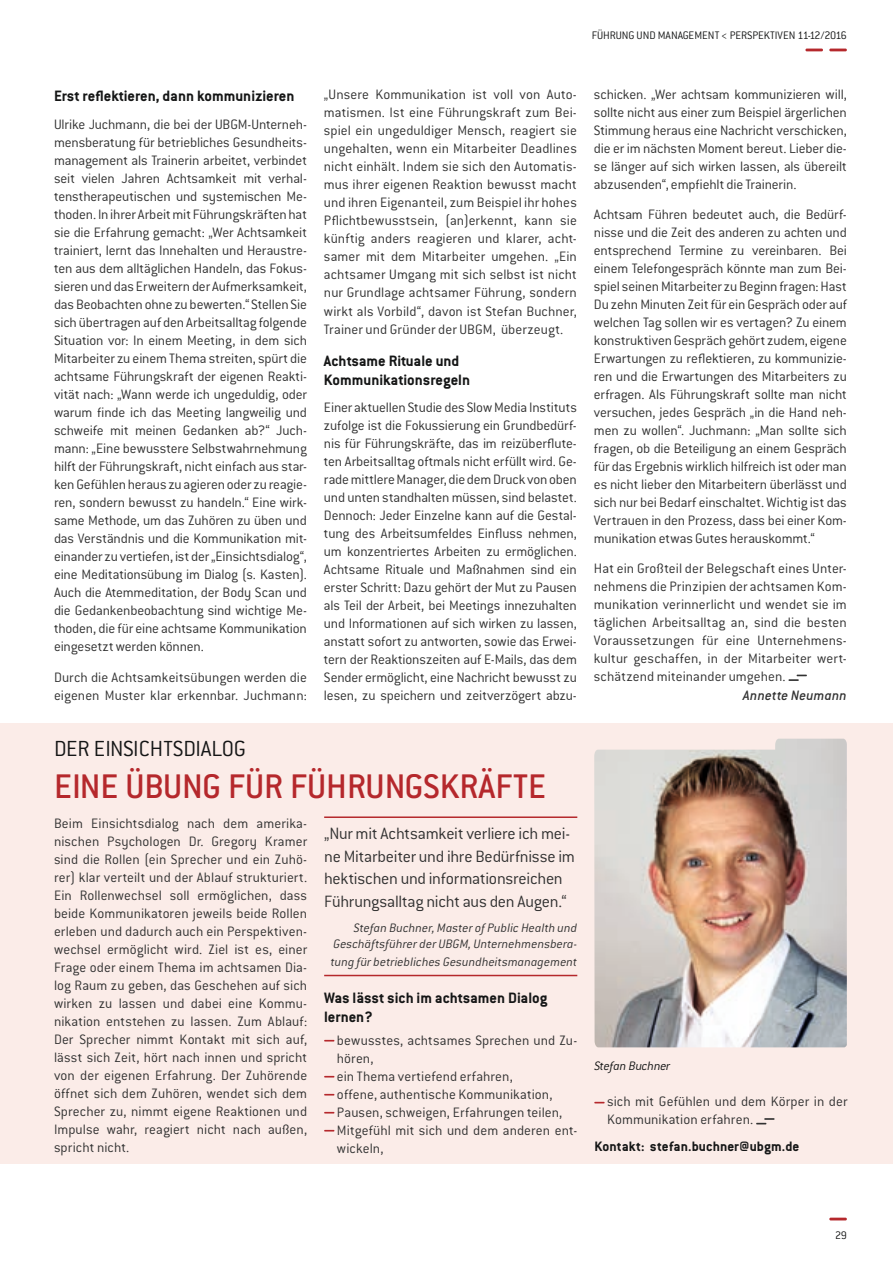
<style>
.page{position:relative;width:893px;height:1263px;background:#fff}
.page>*{position:absolute;margin:0;border:0;box-sizing:border-box;transform-origin:0 0}
.t1{font:500 37.5px "Conduit ITC";color:#b5282c}
.t2{font:300 24px "Conduit ITC";color:#151616}
.t3{font:300 18px/22.5px "Conduit ITC";letter-spacing:-.015em;color:#323232}
.t4{font:700 16.5px/19.5px "Conduit ITC";color:#151616}
.t5{font:300 15px/18px "Conduit ITC";color:#323232;text-align:justify}
.t6{font:700 15px "Conduit ITC";letter-spacing:.005em;color:#151616}
.t7{font:italic 500 15px "Conduit ITC";letter-spacing:.005em;color:#323232}
.t8{font:italic 300 13.5px/16.5px "Conduit ITC";letter-spacing:.005em;color:#323232;text-align:right}
.t9{font:italic 300 13.5px "Conduit ITC";letter-spacing:-.015em;color:#151616}
.t10{font:300 12px "Conduit ITC";color:#151616}
</style>
<div class="page">
<div style="left:0;top:723px;width:893px;height:441px;background:#fbece8"></div>
<svg style="left:829px;top:1217px;width:18px;height:3px"></svg>
<svg style="left:805px;top:49px;width:18px;height:2px"></svg>
<svg style="left:829px;top:49px;width:18px;height:2px"></svg>
<hr style="left:324px;top:816px;width:253px;height:2px;background:#b5282c">
<hr style="left:324px;top:975px;width:253px;height:1px;background:#b5282c">
<svg style="left:756px;top:1118px;width:18px;height:6px"></svg>
<img style="left:594px;top:739px;width:253px;height:308px">
<svg style="left:788px;top:675px;width:19px;height:6px"></svg>
<p class="t10" style="left:592px;top:29px;width:257px">FÜHRUNG UND MANAGEMENT &lt; PERSPEKTIVEN 11-12/2016</p>
<p class="t4" style="left:54px;top:85px;width:242px">Erst reflektieren, dann kommunizieren</p>
<p class="t5" style="left:54px;top:116px;width:254px">Ulrike Juchmann, die bei der UBGM-Unterneh&shy;mensberatung für betriebliches Gesundheits&shy;management als Trainerin arbeitet, verbindet seit vielen Jahren Achtsamkeit mit verhal&shy;tenstherapeutischen und systemischen Me&shy;thoden. In ihrer Arbeit mit Führungskräften hat sie die Erfahrung gemacht: „Wer Achtsamkeit trainiert, lernt das Innehalten und Heraustre&shy;ten aus dem alltäglichen Handeln, das Fokus&shy;sieren und das Erweitern der Aufmerksamkeit, das Beobachten ohne zu bewerten.“ Stellen Sie sich übertragen auf den Arbeitsalltag folgende Situation vor: In einem Meeting, in dem sich Mitarbeiter zu einem Thema streiten, spürt die achtsame Führungskraft der eigenen Reakti&shy;vität nach: „Wann werde ich ungeduldig, oder warum finde ich das Meeting langweilig und schweife mit meinen Gedanken ab?“ Juch&shy;mann: „Eine bewusstere Selbstwahrnehmung hilft der Führungskraft, nicht einfach aus star&shy;ken Gefühlen heraus zu agieren oder zu reagie&shy;ren, sondern bewusst zu handeln.“ Eine wirk&shy;same Methode, um das Zuhören zu üben und das Verständnis und die Kommunikation mit&shy;einander zu vertiefen, ist der „Einsichtsdialog“, eine Meditationsübung im Dialog (s. Kasten).<br>Auch die Atemmeditation, der Body Scan und die Gedankenbeobachtung sind wichtige Me&shy;thoden, die für eine achtsame Kommunikation eingesetzt werden können.</p>
<p class="t5" style="left:54px;top:668px;width:254px">Durch die Achtsamkeitsübungen werden die eigenen Muster klar erkennbar. Juchmann:</p>
<p class="t5" style="left:324px;top:86px;width:254px">„Unsere Kommunikation ist voll von Auto&shy;matismen. Ist eine Führungskraft zum Bei&shy;spiel ein ungeduldiger Mensch, reagiert sie ungehalten, wenn ein Mitarbeiter Deadlines nicht einhält. Indem sie sich den Automatis&shy;mus ihrer eigenen Reaktion bewusst macht und ihren Eigenanteil, zum Beispiel ihr hohes Pflichtbewusstsein, (an)erkennt, kann sie künftig anders reagieren und klarer, acht&shy;samer mit dem Mitarbeiter umgehen. „Ein achtsamer Umgang mit sich selbst ist nicht nur Grundlage achtsamer Führung, sondern wirkt als Vorbild“, davon ist Stefan Buchner, Trainer und Gründer der UBGM, überzeugt.</p>
<p class="t4" style="left:324px;top:351px;width:148px">Achtsame Rituale und<br>Kommunikationsregeln</p>
<p class="t5" style="left:324px;top:398px;width:254px">Einer aktuellen Studie des Slow Media Instituts zufolge ist die Fokussierung ein Grundbedürf&shy;nis für Führungskräfte, das im reizüberflute&shy;ten Arbeitsalltag oftmals nicht erfüllt wird. Ge&shy;rade mittlere Manager, die dem Druck von oben und unten standhalten müssen, sind belastet.<br>Dennoch: Jeder Einzelne kann auf die Gestal&shy;tung des Arbeitsumfeldes Einfluss nehmen, um konzentriertes Arbeiten zu ermöglichen.<br>Achtsame Rituale und Maßnahmen sind ein erster Schritt: Dazu gehört der Mut zu Pausen als Teil der Arbeit, bei Meetings innezuhalten und Informationen auf sich wirken zu lassen, anstatt sofort zu antworten, sowie das Erwei&shy;tern der Reaktionszeiten auf E-Mails, das dem Sender ermöglicht, eine Nachricht bewusst zu lesen, zu speichern und zeitverzögert abzu-</p>
<h2 class="t2" style="left:54px;top:736px;width:194px">DER EINSICHTSDIALOG</h2>
<h1 class="t1" style="left:54px;top:765px;width:494px">EINE ÜBUNG FÜR FÜHRUNGSKRÄFTE</h1>
<p class="t5" style="left:54px;top:814px;width:255px">Beim Einsichtsdialog nach dem amerika&shy;nischen Psychologen Dr. Gregory Kramer sind die Rollen (ein Sprecher und ein Zuhö&shy;rer) klar verteilt und der Ablauf strukturiert.<br>Ein Rollenwechsel soll ermöglichen, dass beide Kommunikatoren jeweils beide Rollen erleben und dadurch auch ein Perspektiven&shy;wechsel ermöglicht wird. Ziel ist es, einer Frage oder einem Thema im achtsamen Dia&shy;log Raum zu geben, das Geschehen auf sich wirken zu lassen und dabei eine Kommu&shy;nikation entstehen zu lassen. Zum Ablauf:<br>Der Sprecher nimmt Kontakt mit sich auf, lässt sich Zeit, hört nach innen und spricht von der eigenen Erfahrung. Der Zuhörende öffnet sich dem Zuhören, wendet sich dem Sprecher zu, nimmt eigene Reaktionen und Impulse wahr, reagiert nicht nach außen, spricht nicht.</p>
<p class="t3" style="left:324px;top:822px;width:252px">„Nur mit Achtsamkeit verliere ich mei&shy;ne Mitarbeiter und ihre Bedürfnisse im hektischen und informationsreichen Führungsalltag nicht aus den Augen.“</p>
<p class="t8" style="left:333px;top:919px;width:245px">Stefan Buchner, Master of Public Health und<br>Geschäftsführer der UBGM, Unternehmensbera-</p>
<p class="t8" style="left:331px;top:954px;width:248px">tung für betriebliches Gesundheitsmanagement</p>
<p class="t4" style="left:324px;top:987px;width:225px">Was lässt sich im achtsamen Dialog lernen?</p>
<p class="t5" style="left:337px;top:1031px;width:242px;text-align:left">bewusstes, achtsames Sprechen und Zu&shy;hören,<br>ein Thema vertiefend erfahren,<br>offene, authentische Kommunikation,<br>Pausen, schweigen, Erfahrungen teilen,<br>Mitgefühl mit sich und dem anderen ent&shy;wickeln,</p>
<p class="t5" style="left:594px;top:86px;width:254px">schicken. „Wer achtsam kommunizieren will, sollte nicht aus einer zum Beispiel ärgerlichen Stimmung heraus eine Nachricht verschicken, die er im nächsten Moment bereut. Lieber die&shy;se länger auf sich wirken lassen, als übereilt abzusenden“, empfiehlt die Trainerin.</p>
<p class="t5" style="left:594px;top:206px;width:254px">Achtsam Führen bedeutet auch, die Bedürf&shy;nisse und die Zeit des anderen zu achten und entsprechend Termine zu vereinbaren. Bei einem Telefongespräch könnte man zum Bei&shy;spiel seinen Mitarbeiter zu Beginn fragen: Hast Du zehn Minuten Zeit für ein Gespräch oder auf welchen Tag sollen wir es vertagen? Zu einem konstruktiven Gespräch gehört zudem, eigene Erwartungen zu reflektieren, zu kommunizie&shy;ren und die Erwartungen des Mitarbeiters zu erfragen. Als Führungskraft sollte man nicht versuchen, jedes Gespräch „in die Hand neh&shy;men zu wollen“. Juchmann: „Man sollte sich fragen, ob die Beteiligung an einem Gespräch für das Ergebnis wirklich hilfreich ist oder man es nicht lieber den Mitarbeitern überlässt und sich nur bei Bedarf einschaltet. Wichtig ist das Vertrauen in den Prozess, dass bei einer Kom&shy;munikation etwas Gutes herauskommt.“</p>
<p class="t5" style="left:594px;top:559px;width:254px">Hat ein Großteil der Belegschaft eines Unter&shy;nehmens die Prinzipien der achtsamen Kom&shy;munikation verinnerlicht und wendet sie im täglichen Arbeitsalltag an, sind die besten Voraussetzungen für eine Unternehmens&shy;kultur geschaffen, in der Mitarbeiter wert&shy;schätzend miteinander umgehen.</p>
<p class="t7" style="left:743px;top:687px;width:105px">Annette Neumann</p>
<p class="t9" style="left:594px;top:1059px;width:77px">Stefan Buchner</p>
<p class="t5" style="left:607px;top:1093px;width:242px">sich mit Gefühlen und dem Körper in der<br>Kommunikation erfahren.</p>
<p class="t6" style="left:594px;top:1137px;width:207px">Kontakt: stefan.buchner@ubgm.de</p>
<p class="t10" style="left:835px;top:1229px;width:13px">29</p>
</div>
